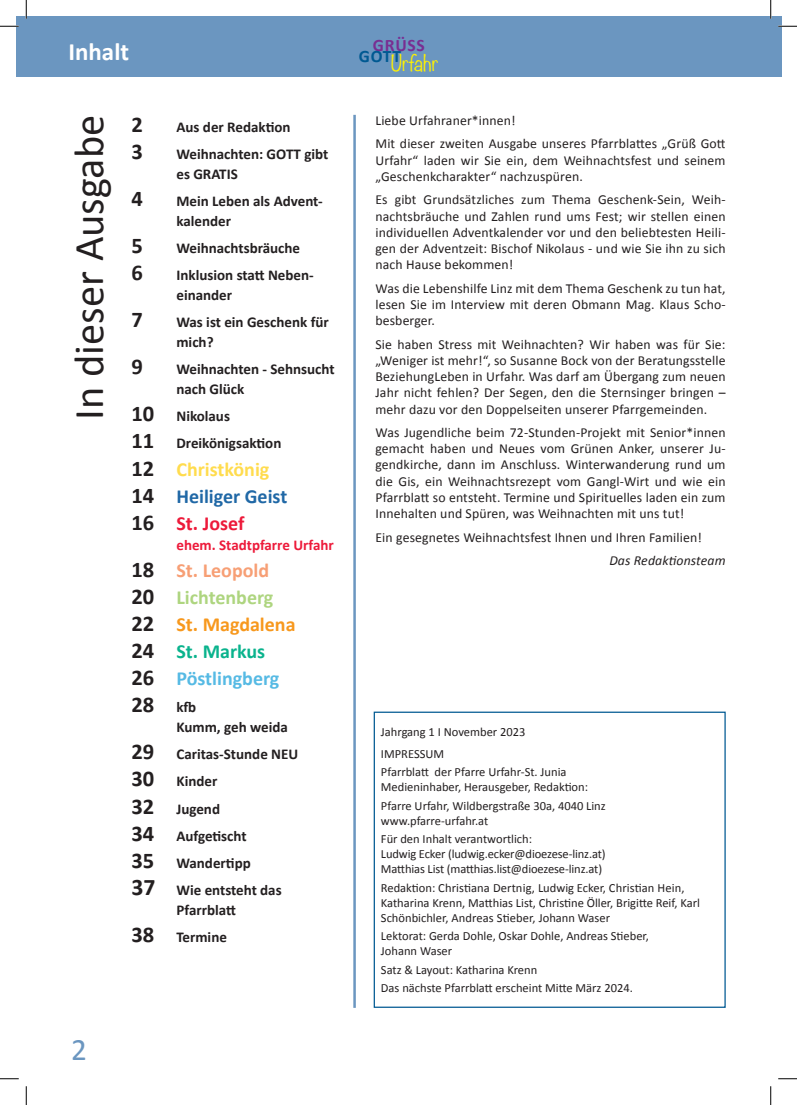
<style>
.page{position:relative;width:797px;height:1105px;background:#fff}
.page>*{position:absolute;margin:0;border:0;box-sizing:border-box;transform-origin:0 0}
.t1{font:42.5px "Calibri";color:#231f20}
.t2{font:31.25px "Calibri";color:#6b96c0}
.t3{font:700 25px "Calibri";color:#fff}
.t4{font:700 22.5px "Calibri";color:#231f20}
.t5{font:700 20px/27.1px "Calibri";color:#f7981d}
.t6{font:700 20px/27.1px "Calibri";color:#2068a6}
.t7{font:300 20px "Noteworthy";color:#fff101}
.t8{font:700 17.5px "Calibri";letter-spacing:.04em;color:#792e92}
.t9{font:700 15px/27.1px "Calibri";color:#231f20}
.t10{font:700 15px "Calibri";color:#ed1a3a}
.t11{font:13.75px/16.2px "Calibri";letter-spacing:.01em;color:#231f20;text-align:justify}
.t12{font:italic 13.75px "Calibri";letter-spacing:.01em;color:#231f20}
.t13{font:12.5px/15px "Calibri";color:#231f20}
.s1{font-size:22.5px}
.s2{font-size:22.5px;color:#231f20}
.s3{color:#ffdc4e}
.s4{color:#ed1a3a}
.s5{color:#f79f75}
.s6{color:#aed57f}
.s7{color:#0ab38d}
.s8{color:#56bae4}
.s9{font-size:23.75px}
</style>
<div class="page">
<div style="left:373px;top:712px;width:352px;height:296px;border:1px solid #005992"></div>
<div style="left:16px;top:16px;width:765px;height:60px;background:#6b96c0"></div>
<hr style="left:353px;top:115px;width:3px;height:893px;background:#6b96c0">
<svg style="left:0;top:25px;width:19px;height:2px"></svg>
<svg style="left:778px;top:25px;width:19px;height:2px"></svg>
<svg style="left:0;top:1078px;width:19px;height:1px"></svg>
<svg style="left:778px;top:1078px;width:19px;height:1px"></svg>
<svg style="left:25px;top:0;width:2px;height:19px"></svg>
<svg style="left:25px;top:1086px;width:2px;height:19px"></svg>
<svg style="left:770px;top:0;width:1px;height:19px"></svg>
<svg style="left:770px;top:1086px;width:1px;height:19px"></svg>
<h3 class="t3" style="left:68px;top:36px;width:62px">Inhalt</h3>
<p class="t8" style="left:373px;top:34px;width:53px">GRÜSS</p>
<h3 class="t7" style="left:359px;top:45px;width:81px"><sup>GOTT</sup>Urfahr</h3>
<h1 class="t1" style="left:62px;top:419px;width:306px;rotate:-90deg">In dieser Ausgabe</h1>
<h3 class="t4" style="left:131px;top:110px;width:13px">2</h3>
<p class="t9" style="left:176px;top:113px;width:116px">Aus der Redaktion</p>
<h3 class="t4" style="left:131px;top:137px;width:13px">3</h3>
<p class="t9" style="left:176px;top:144px;width:153px;line-height:20px">Weihnachten: GOTT gibt es GRATIS</p>
<h3 class="t4" style="left:131px;top:184px;width:13px">4</h3>
<p class="t9" style="left:176px;top:191px;width:148px;line-height:20px">Mein Leben als Advent&shy;kalender</p>
<h3 class="t4" style="left:131px;top:231px;width:13px">5</h3>
<p class="t9" style="left:176px;top:234px;width:125px">Weihnachtsbräuche</p>
<h3 class="t4" style="left:131px;top:258px;width:13px">6</h3>
<p class="t9" style="left:176px;top:265px;width:139px;line-height:20px">Inklusion statt Neben&shy;einander</p>
<h3 class="t4" style="left:131px;top:305px;width:13px">7</h3>
<p class="t9" style="left:176px;top:312px;width:154px;line-height:20px">Was ist ein Geschenk für mich?</p>
<h3 class="t4" style="left:131px;top:352px;width:13px">9</h3>
<p class="t9" style="left:176px;top:359px;width:160px;line-height:20px">Weihnachten - Sehnsucht nach Glück</p>
<p class="t9" style="left:131px;top:403px;width:151px"><span class="s1">10</span> Nikolaus<br><span class="s1">11</span> Dreikönigsaktion</p>
<h3 class="t6" style="left:131px;top:455px;width:157px"><span class="s2">12</span> <span class="s3">Christkönig<br></span><span class="s2">14</span> Heiliger Geist<br><span class="s2">16</span> <span class="s4">St. Josef</span></h3>
<p class="t10" style="left:176px;top:535px;width:159px">ehem. Stadtpfarre Urfahr</p>
<h3 class="t5" style="left:131px;top:557px;width:166px"><span class="s2">18</span> <span class="s5">St. Leopold<br></span><span class="s2">20</span> <span class="s6">Lichtenberg<br></span><span class="s2">22</span> St. Magdalena<br><span class="s2">24</span> <span class="s7">St. Markus<br></span><span class="s2">26</span> <span class="s8">Pöstlingberg</span></h3>
<p class="t9" style="left:176px;top:697px;width:113px;line-height:20px;text-indent:-45px"><span class="s1">28</span> kfb<br>Kumm, geh weida</p>
<p class="t9" style="left:131px;top:741px;width:168px"><span class="s1">29</span> Caritas-Stunde NEU<br><span class="s1">30</span> Kinder<br><span class="s1">32</span> Jugend<br><span class="s1">34</span> Aufgetischt<br><span class="s1">35</span> Wandertipp<br><span class="s9">37</span> Wie entsteht das</p>
<p class="t9" style="left:131px;top:896px;width:106px;text-indent:45px">Pfarrblatt<br><span class="s1">38</span> Termine</p>
<h2 class="t2" style="left:71px;top:1030px;width:17px">2</h2>
<p class="t11" style="left:375px;top:109px;width:352px;line-height:23.4px">Liebe Urfahraner*innen!<br>Mit dieser zweiten Ausgabe unseres Pfarrblattes „Grüß Gott</p>
<p class="t11" style="left:375px;top:152px;width:352px">Urfahr“ laden wir Sie ein, dem Weihnachtsfest und seinem „Geschenkcharakter“ nachzuspüren.</p>
<p class="t11" style="left:375px;top:192px;width:352px">Es gibt Grundsätzliches zum Thema Geschenk-Sein, Weih&shy;nachtsbräuche und Zahlen rund ums Fest; wir stellen einen individuellen Adventkalender vor und den beliebtesten Heili&shy;gen der Adventzeit: Bischof Nikolaus - und wie Sie ihn zu sich nach Hause bekommen!</p>
<p class="t11" style="left:375px;top:280px;width:352px">Was die Lebenshilfe Linz mit dem Thema Geschenk zu tun hat, lesen Sie im Interview mit deren Obmann Mag. Klaus Scho&shy;besberger.</p>
<p class="t11" style="left:375px;top:336px;width:352px">Sie haben Stress mit Weihnachten? Wir haben was für Sie: „Weniger ist mehr!“, so Susanne Bock von der Beratungsstelle BeziehungLeben in Urfahr. Was darf am Übergang zum neuen Jahr nicht fehlen? Der Segen, den die Sternsinger bringen – mehr dazu vor den Doppelseiten unserer Pfarrgemeinden.</p>
<p class="t11" style="left:375px;top:424px;width:352px">Was Jugendliche beim 72-Stunden-Projekt mit Senior*innen gemacht haben und Neues vom Grünen Anker, unserer Ju&shy;gendkirche, dann im Anschluss. Winterwanderung rund um die Gis, ein Weihnachtsrezept vom Gangl-Wirt und wie ein Pfarrblatt so entsteht. Termine und Spirituelles laden ein zum Innehalten und Spüren, was Weihnachten mit uns tut!</p>
<p class="t11" style="left:375px;top:529px;width:328px">Ein gesegnetes Weihnachtsfest Ihnen und Ihren Familien!</p>
<p class="t12" style="left:609px;top:551px;width:118px">Das Redaktionsteam</p>
<p class="t13" style="left:381px;top:720px;width:146px;line-height:22.1px">Jahrgang 1 I November 2023<br>IMPRESSUM</p>
<p class="t13" style="left:381px;top:764px;width:209px">Pfarrblatt der Pfarre Urfahr-St. Junia<br>Medieninhaber, Herausgeber, Redaktion:</p>
<p class="t13" style="left:381px;top:798px;width:226px">Pfarre Urfahr, Wildbergstraße 30a, 4040 Linz www.pfarre-urfahr.at</p>
<p class="t13" style="left:381px;top:832px;width:226px">Für den Inhalt verantwortlich:<br>Ludwig Ecker (ludwig.ecker@dioezese-linz.at)<br>Matthias List (matthias.list@dioezese-linz.at)</p>
<p class="t13" style="left:381px;top:880px;width:320px">Redaktion: Christiana Dertnig, Ludwig Ecker, Christian Hein,<br>Katharina Krenn, Matthias List, Christine Öller, Brigitte Reif, Karl<br>Schönbichler, Andreas Stieber, Johann Waser</p>
<p class="t13" style="left:381px;top:929px;width:269px">Lektorat: Gerda Dohle, Oskar Dohle, Andreas Stieber,<br>Johann Waser</p>
<p class="t13" style="left:381px;top:960px;width:253px;line-height:18.5px">Satz &amp; Layout: Katharina Krenn<br>Das nächste Pfarrblatt erscheint Mitte März 2024.</p>
</div>
